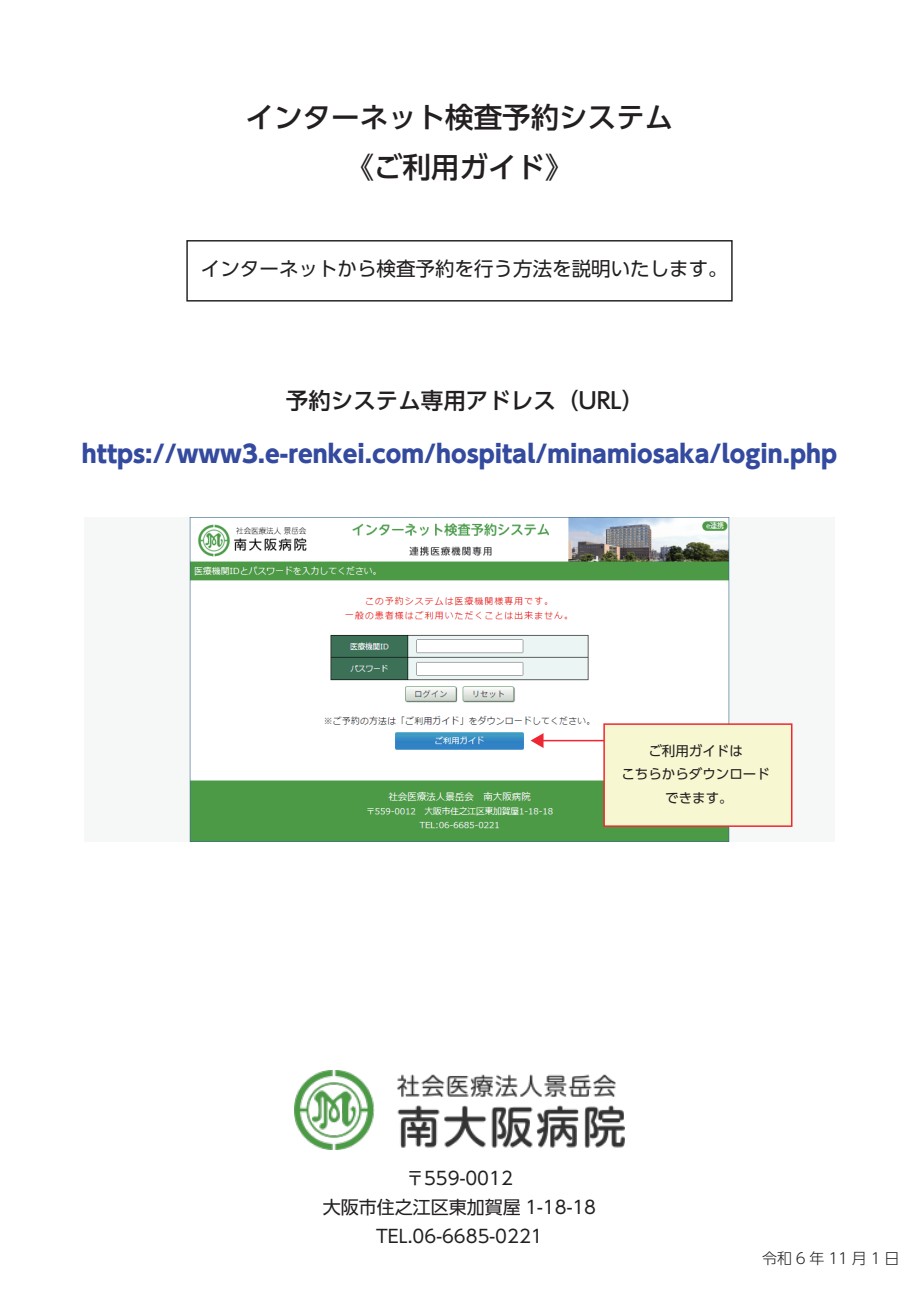
<style>
.page{position:relative;width:919px;height:1289px;background:#fff}
.page>*{position:absolute;margin:0;border:0;box-sizing:border-box;transform-origin:0 0}
.t1{font:500 28.5px/49.8px "UD Shin Go Pro";color:#231f20;text-align:center}
.t2{font:800 24px "UD Shin Go Pro";color:#334a9f}
.t3{font:500 22.5px "UD Shin Go Pro";color:#231f20}
.t4{font:19.5px "UD Shin Go Pro";color:#231f20}
.t5{font:18px/28.8px "UD Shin Go NT Pro";color:#231f20;text-align:center}
.t6{font:300 15px "UD Shin Go NT Pro";letter-spacing:.25em;color:#231f20}
.t7{font:13.5px/23.7px "UD Shin Go Pro";color:#231f20;text-align:center}
</style>
<div class="page">
<img style="left:189px;top:517px;width:604px;height:324px">
<div style="left:186px;top:240px;width:546px;height:61px;border:1px solid #231f20"></div>
<hr style="left:541px;top:740px;width:64px;height:1px;background:#ee2833">
<svg style="left:530px;top:733px;width:13px;height:15px"></svg>
<div style="left:603px;top:723px;width:189px;height:104px;background:#f7f8d2;border:2px solid #ee2833"></div>
<img style="left:294px;top:1070px;width:330px;height:79px">
<p class="t1" style="left:245px;top:92px;width:429px">インターネット検査予約システム《ご利用ガイド》</p>
<p class="t4" style="left:201px;top:253px;width:528px">インターネットから検査予約を行う方法を説明いたします。</p>
<p class="t3" style="left:286px;top:382px;width:360px">予約システム専用アドレス（URL）</p>
<p class="t2" style="left:82px;top:434px;width:756px">https://www3.e-renkei.com/hospital/minamiosaka/login.php</p>
<p class="t7" style="left:621px;top:738px;width:150px">ご利用ガイドは<br>こちらからダウンロードできます。</p>
<p class="t5" style="left:323px;top:1162px;width:275px">〒559-0012<br>大阪市住之江区東加賀屋 1-18-18<br>TEL.06-6685-0221</p>
<p class="t6" style="left:762px;top:1246px;width:139px">令和6年11月1日</p>
</div>
